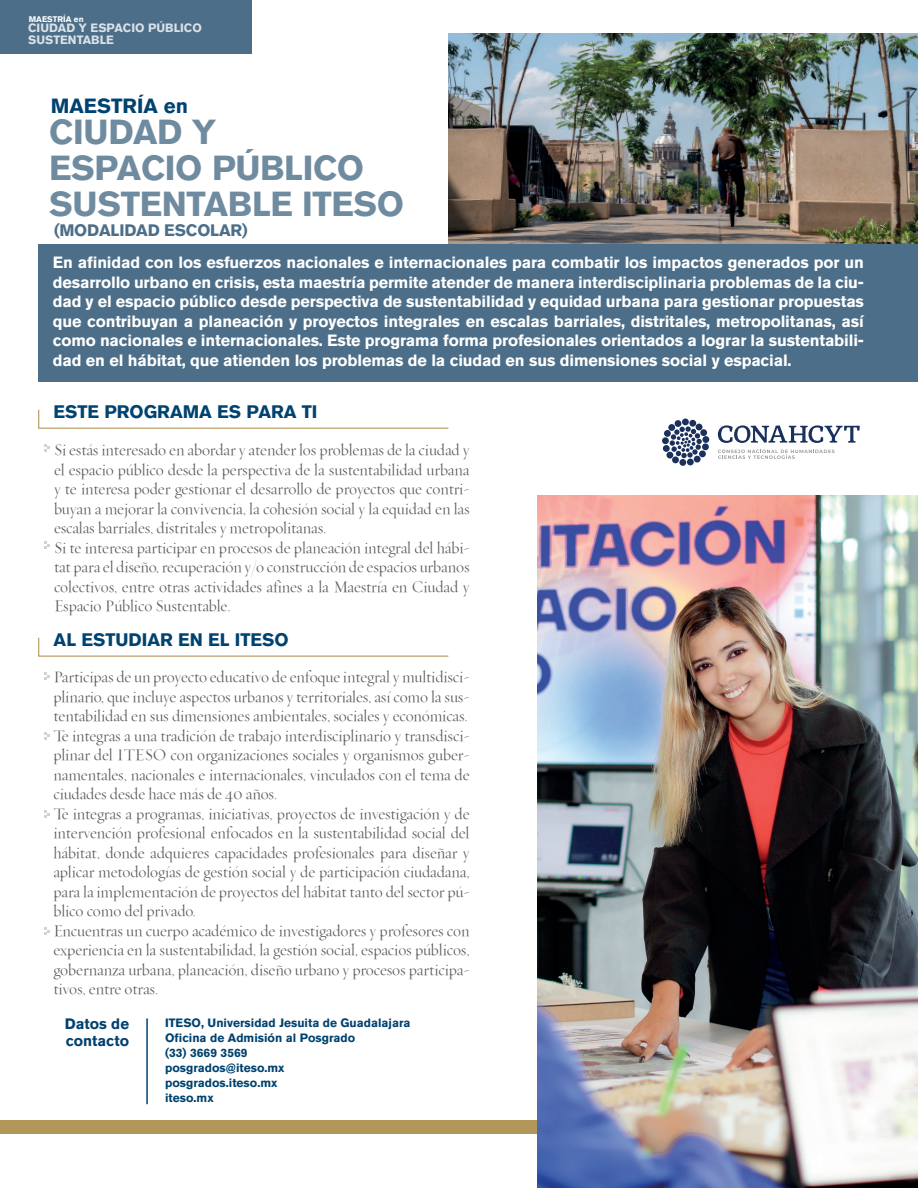
<style>
.page{position:relative;width:918px;height:1188px;background:#fff}
.page>*{position:absolute;margin:0;border:0;box-sizing:border-box;transform-origin:0 0}
.t1{font:700 34.5px/36px "Akzidenz Grotesk BQ";letter-spacing:-.01em;color:#4c6e88}
.t2{font:700 20.4px "Akzidenz Grotesk BQ";color:#004270}
.t3{font:700 18px "Akzidenz Grotesk BQ";color:#004270}
.texto_gral{font:16.5px/19.5px "Requiem Fine HTF Roman";letter-spacing:-.01em;color:#57585a;text-align:justify}
.t4{font:700 16.5px "Akzidenz Grotesk BQ";letter-spacing:-.01em;color:#4c6e88}
.t5{font:700 16.2px/19.5px "Akzidenz Grotesk BQ";letter-spacing:-.01em;color:#fff;text-align:justify}
.t6{font:700 15px "Akzidenz Grotesk BQ";color:#004270}
.t7{font:700 12px "Akzidenz Grotesk BQ";color:#004270}
.t8{font:700 12px/12px "Akzidenz Grotesk BQ";color:#fff}
.t9{font:700 8.1px "Akzidenz Grotesk BQ";color:#fff}
</style>
<div class="page">
<div style="left:39px;top:244px;width:879px;height:137px;background:#4c6e88"></div>
<img style="left:448px;top:34px;width:470px;height:210px">
<div style="left:0;top:1121px;width:604px;height:13px;background:#b39758"></div>
<svg style="left:38px;top:409px;width:411px;height:20px"></svg>
<svg style="left:38px;top:637px;width:411px;height:20px"></svg>
<svg style="left:44px;top:672px;width:5px;height:8px"></svg>
<hr style="left:146px;top:1018px;width:2px;height:86px;background:#004270">
<svg style="left:44px;top:444px;width:5px;height:7px"></svg>
<svg style="left:44px;top:541px;width:5px;height:8px"></svg>
<div style="left:0;top:0;width:252px;height:54px;background:#4c6e88"></div>
<svg style="left:44px;top:732px;width:5px;height:8px"></svg>
<svg style="left:44px;top:811px;width:5px;height:7px"></svg>
<svg style="left:44px;top:927px;width:5px;height:8px"></svg>
<div style="left:702px;top:436px;width:7px;height:7px;background:#1b315d;border-radius:50%"></div>
<div style="left:702px;top:443px;width:7px;height:7px;background:#1b315d;border-radius:50%"></div>
<div style="left:699px;top:450px;width:7px;height:7px;background:#1b315d;border-radius:50%"></div>
<div style="left:694px;top:456px;width:7px;height:7px;background:#1b315d;border-radius:50%"></div>
<div style="left:687px;top:459px;width:7px;height:6px;background:#1b315d;border-radius:50%"></div>
<div style="left:679px;top:459px;width:7px;height:7px;background:#1b315d;border-radius:50%"></div>
<div style="left:672px;top:456px;width:7px;height:7px;background:#1b315d;border-radius:50%"></div>
<div style="left:666px;top:452px;width:7px;height:7px;background:#1b315d;border-radius:50%"></div>
<div style="left:663px;top:445px;width:7px;height:7px;background:#1b315d;border-radius:50%"></div>
<div style="left:662px;top:437px;width:7px;height:7px;background:#1b315d;border-radius:50%"></div>
<div style="left:700px;top:429px;width:7px;height:7px;background:#1b315d;border-radius:50%"></div>
<div style="left:689px;top:420px;width:7px;height:7px;background:#1b315d;border-radius:50%"></div>
<div style="left:682px;top:419px;width:7px;height:6px;background:#1b315d;border-radius:50%"></div>
<div style="left:675px;top:420px;width:6px;height:7px;background:#1b315d;border-radius:50%"></div>
<div style="left:664px;top:430px;width:7px;height:7px;background:#1b315d;border-radius:50%"></div>
<svg style="left:718px;top:425px;width:142px;height:18px"></svg>
<svg style="left:718px;top:450px;width:117px;height:9px"></svg>
<svg style="left:670px;top:424px;width:32px;height:34px"></svg>
<img style="left:538px;top:496px;width:380px;height:692px">
<p class="t9" style="left:29px;top:14px;width:56px">MAESTRÍA en</p>
<p class="t8" style="left:28px;top:22px;width:175px">CIUDAD Y ESPACIO PÚBLICO<br>SUSTENTABLE</p>
<p class="t2" style="left:51px;top:94px;width:139px">MAESTRÍA en</p>
<h1 class="t1" style="left:49px;top:114px;width:356px">CIUDAD Y<br>ESPACIO PÚBLICO<br>SUSTENTABLE ITESO</h1>
<p class="t4" style="left:54px;top:220px;width:195px">(MODALIDAD ESCOLAR)</p>
<p class="t5" style="left:53px;top:253px;width:813px">En afinidad con los esfuerzos nacionales e internacionales para combatir los impactos generados por un desarrollo urbano en crisis, esta maestría permite atender de manera interdisciplinaria problemas de la ciu&shy;dad y el espacio público desde perspectiva de sustentabilidad y equidad urbana para gestionar propuestas que contribuyan a planeación y proyectos integrales en escalas barriales, distritales, metropolitanas, así como nacionales e internacionales. Este programa forma profesionales orientados a lograr la sustentabili&shy;dad en el hábitat, que atienden los problemas de la ciudad en sus dimensiones social y espacial.</p>
<p class="t3" style="left:53px;top:401px;width:266px">ESTE PROGRAMA ES PARA TI</p>
<p class="texto_gral" style="left:54px;top:441px;width:417px">Si estás interesado en abordar y atender los problemas de la ciudad y el espacio público desde la perspectiva de la sustentabilidad urbana y te interesa poder gestionar el desarrollo de proyectos que contri&shy;buyan a mejorar la convivencia, la cohesión social y la equidad en las escalas barriales, distritales y metropolitanas.</p>
<p class="texto_gral" style="left:54px;top:538px;width:417px">Si te interesa participar en procesos de planeación integral del hábi&shy;tat para el diseño, recuperación y/o construcción de espacios urbanos colectivos, entre otras actividades afines a la Maestría en Ciudad y Espacio Público Sustentable.</p>
<p class="t3" style="left:54px;top:630px;width:237px">AL ESTUDIAR EN EL ITESO</p>
<p class="texto_gral" style="left:53px;top:668px;width:418px">Participas de un proyecto educativo de enfoque integral y multidisci&shy;plinario, que incluye aspectos urbanos y territoriales, así como la sus&shy;tentabilidad en sus dimensiones ambientales, sociales y económicas.</p>
<p class="texto_gral" style="left:53px;top:726px;width:418px">Te integras a una tradición de trabajo interdisciplinario y transdisci&shy;plinar del ITESO con organizaciones sociales y organismos guber&shy;namentales, nacionales e internacionales, vinculados con el tema de ciudades desde hace más de 40 años.</p>
<p class="texto_gral" style="left:53px;top:804px;width:418px">Te integras a programas, iniciativas, proyectos de investigación y de intervención profesional enfocados en la sustentabilidad social del hábitat, donde adquieres capacidades profesionales para diseñar y aplicar metodologías de gestión social y de participación ciudadana, para la implementación de proyectos del hábitat tanto del sector pú&shy;blico como del privado.</p>
<p class="texto_gral" style="left:53px;top:921px;width:418px">Encuentras un cuerpo académico de investigadores y profesores con experiencia en la sustentabilidad, la gestión social, espacios públicos, gobernanza urbana, planeación, diseño urbano y procesos participa&shy;tivos, entre otras.</p>
<p class="t6" style="left:65px;top:1015px;width:66px">Datos de</p>
<p class="t6" style="left:66px;top:1032px;width:65px">contacto</p>
<p class="t7" style="left:165px;top:1016px;width:247px">ITESO, Universidad Jesuita de Guadalajara</p>
<p class="t7" style="left:165px;top:1031px;width:192px">Oficina de Admisión al Posgrado</p>
<p class="t7" style="left:165px;top:1046px;width:84px">(33) 3669 3569</p>
<p class="t7" style="left:165px;top:1061px;width:121px">posgrados@iteso.mx</p>
<p class="t7" style="left:165px;top:1076px;width:114px">posgrados.iteso.mx</p>
<p class="t7" style="left:165px;top:1091px;width:50px">iteso.mx</p>
</div>
